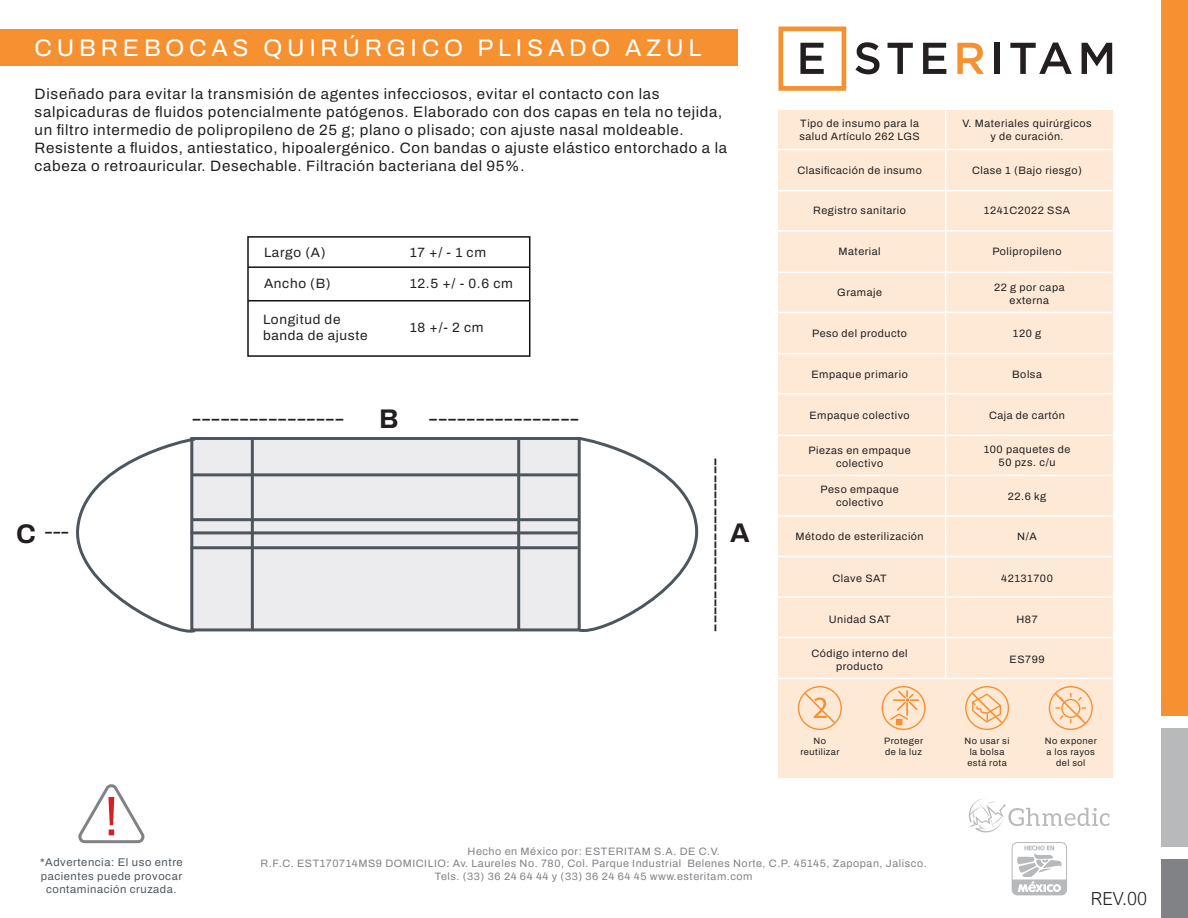
<style>
.page{position:relative;width:1188px;height:918px;background:#fff}
.page>*{position:absolute;margin:0;border:0;box-sizing:border-box;transform-origin:0 0}
.t1{font:55.95px "Archivo";color:#d72026}
.t2{font:27px "Myriad Pro";color:#231f20}
.t3{font:27px "Myriad Pro";color:#231f20;scale:1.15 1}
.t4{font:27px "Myriad Pro";color:#231f20;scale:1.14 1}
.t5{font:700 27px "Archivo";color:#231f20}
.t6{font:24px "Archivo";letter-spacing:.2em;color:#fff}
.t7{font:300 18px "Arial Nova";color:#231f20}
.t8{font:15px/18px "Archivo";letter-spacing:.045em;color:#231f20}
.t9{font:13.5px/16.2px "Archivo";letter-spacing:.05em;color:#231f20}
.t10{font:11.1px/13.4px "Archivo";letter-spacing:.05em;color:#4d565c;text-align:center}
.t11{font:10.65px/12.9px "Archivo";letter-spacing:.05em;color:#231f20;text-align:center}
.t12{font:10.65px/12.9px "Archivo";letter-spacing:.05em;color:#808285;text-align:center}
.t13{font:9.15px/11.1px "Archivo";letter-spacing:.05em;color:#231f20;text-align:center}
</style>
<div class="page">
<div style="left:0;top:30px;width:737px;height:36px;background:#f69131"></div>
<div style="left:778px;top:111px;width:335px;height:667px;background:#fde9d6"></div>
<svg style="left:798px;top:686px;width:44px;height:44px"></svg>
<svg style="left:965px;top:686px;width:44px;height:44px"></svg>
<svg style="left:1049px;top:686px;width:44px;height:44px"></svg>
<svg style="left:882px;top:686px;width:44px;height:44px"></svg>
<svg style="left:969px;top:798px;width:141px;height:35px"></svg>
<svg style="left:1012px;top:842px;width:55px;height:53px"></svg>
<div style="left:1161px;top:0;width:27px;height:716px;background:#f69131"></div>
<div style="left:1161px;top:729px;width:27px;height:118px;background:#b7b9bb"></div>
<div style="left:1161px;top:859px;width:27px;height:59px;background:#808285"></div>
<hr style="left:248px;top:266px;width:282px;height:2px;background:#111416">
<hr style="left:248px;top:300px;width:282px;height:2px;background:#111416">
<div style="left:247px;top:236px;width:283px;height:121px;border:2px solid #0f1313"></div>
<div style="left:190px;top:438px;width:388px;height:192px;background:#ececee"></div>
<svg style="left:575px;top:437px;width:124px;height:195px"></svg>
<svg style="left:76px;top:438px;width:123px;height:195px"></svg>
<hr style="left:517px;top:438px;width:3px;height:193px;background:#4d565c">
<hr style="left:251px;top:438px;width:3px;height:193px;background:#4d565c">
<div style="left:190px;top:437px;width:391px;height:194px;border:3px solid #4d565c"></div>
<hr style="left:192px;top:473px;width:387px;height:3px;background:#4d565c">
<hr style="left:192px;top:518px;width:387px;height:3px;background:#4d565c">
<hr style="left:190px;top:531px;width:388px;height:3px;background:#4d565c">
<hr style="left:190px;top:546px;width:388px;height:3px;background:#4d565c">
<svg style="left:855px;top:42px;width:25px;height:32px"></svg>
<svg style="left:888px;top:43px;width:25px;height:31px"></svg>
<svg style="left:923px;top:43px;width:23px;height:31px"></svg>
<svg style="left:957px;top:43px;width:27px;height:31px"></svg>
<div style="left:994px;top:43px;width:6px;height:31px;background:#231f20"></div>
<svg style="left:1010px;top:43px;width:62px;height:31px"></svg>
<svg style="left:1082px;top:43px;width:30px;height:31px"></svg>
<svg style="left:778px;top:27px;width:68px;height:64px"></svg>
<hr style="left:778px;top:312px;width:335px;height:1px;background:#fff">
<hr style="left:778px;top:353px;width:335px;height:1px;background:#fff">
<hr style="left:778px;top:393px;width:335px;height:1px;background:#fff">
<hr style="left:778px;top:435px;width:335px;height:1px;background:#fff">
<hr style="left:778px;top:475px;width:335px;height:1px;background:#fff">
<hr style="left:778px;top:556px;width:335px;height:1px;background:#fff">
<hr style="left:778px;top:515px;width:335px;height:2px;background:#fff">
<hr style="left:778px;top:637px;width:335px;height:1px;background:#fff">
<hr style="left:778px;top:596px;width:335px;height:2px;background:#fff">
<hr style="left:778px;top:678px;width:335px;height:1px;background:#fff">
<hr style="left:945px;top:109px;width:1px;height:569px;background:#fff">
<hr style="left:778px;top:149px;width:335px;height:1px;background:#fff">
<hr style="left:778px;top:190px;width:335px;height:1px;background:#fff">
<hr style="left:778px;top:230px;width:335px;height:2px;background:#fff">
<hr style="left:778px;top:272px;width:335px;height:1px;background:#fff">
<svg style="left:78px;top:784px;width:67px;height:60px"></svg>
<h3 class="t6" style="left:35px;top:29px;width:668px">CUBREBOCAS QUIRÚRGICO PLISADO AZUL</h3>
<p class="t8" style="left:35px;top:85px;width:694px">Diseñado para evitar la transmisión de agentes infecciosos, evitar el contacto con las salpicaduras de fluidos potencialmente patógenos. Elaborado con dos capas en tela no tejida, un filtro intermedio de polipropileno de 25 g; plano o plisado; con ajuste nasal moldeable.<br>Resistente a fluidos, antiestatico, hipoalergénico. Con bandas o ajuste elástico entorchado a la cabeza o retroauricular. Desechable. Filtración bacteriana del 95%.</p>
<p class="t9" style="left:264px;top:245px;width:63px">Largo (A)</p>
<p class="t9" style="left:410px;top:245px;width:78px">17 +/ - 1 cm</p>
<p class="t9" style="left:264px;top:275px;width:68px">Ancho (B)</p>
<p class="t9" style="left:410px;top:275px;width:104px">12.5 +/ - 0.6 cm</p>
<p class="t9" style="left:263px;top:311px;width:106px">Longitud de banda de ajuste</p>
<p class="t9" style="left:410px;top:319px;width:75px">18 +/- 2 cm</p>
<h2 class="t5" style="left:16px;top:513px;width:21px">C</h2>
<h2 class="t2" style="left:44px;top:514px;width:26px">---</h2>
<h2 class="t3" style="left:192px;top:401px;width:134px">----------------</h2>
<h2 class="t5" style="left:379px;top:399px;width:21px">B</h2>
<h2 class="t4" style="left:429px;top:401px;width:134px">----------------</h2>
<h1 class="t1" style="left:104px;top:774px;width:17px">!</h1>
<h2 class="t2" style="left:697px;top:632px;width:176px;rotate:-90deg">---------------------</h2>
<h2 class="t5" style="left:730px;top:513px;width:21px">A</h2>
<p class="t11" style="left:799px;top:117px;width:122px;text-align:left">Tipo de insumo para la salud Artículo 262 LGS</p>
<p class="t11" style="left:797px;top:164px;width:126px">Clasificación de insumo</p>
<p class="t11" style="left:813px;top:204px;width:94px">Registro sanitario</p>
<p class="t11" style="left:839px;top:245px;width:44px">Material</p>
<p class="t11" style="left:962px;top:117px;width:131px">V. Materiales quirúrgicos y de curación.</p>
<p class="t11" style="left:972px;top:164px;width:111px">Clase 1 (Bajo riesgo)</p>
<p class="t11" style="left:984px;top:204px;width:88px">1241C2022 SSA</p>
<p class="t11" style="left:992px;top:245px;width:71px">Polipropileno</p>
<p class="t11" style="left:994px;top:281px;width:72px">22 g por capa externa</p>
<p class="t11" style="left:837px;top:286px;width:46px">Gramaje</p>
<p class="t11" style="left:812px;top:327px;width:97px">Peso del producto</p>
<p class="t11" style="left:1013px;top:327px;width:30px">120 g</p>
<p class="t11" style="left:811px;top:368px;width:98px">Empaque primario</p>
<p class="t11" style="left:1012px;top:368px;width:31px">Bolsa</p>
<p class="t11" style="left:809px;top:409px;width:102px">Empaque colectivo</p>
<p class="t11" style="left:989px;top:409px;width:77px">Caja de cartón</p>
<p class="t11" style="left:808px;top:444px;width:104px">Piezas en empaque colectivo</p>
<p class="t11" style="left:821px;top:483px;width:80px">Peso empaque colectivo</p>
<p class="t11" style="left:984px;top:443px;width:88px">100 paquetes de<br>50 pzs. c/u</p>
<p class="t11" style="left:1008px;top:490px;width:40px">22.6 kg</p>
<p class="t11" style="left:796px;top:530px;width:130px">Método de esterilización</p>
<p class="t11" style="left:1017px;top:530px;width:21px">N/A</p>
<p class="t11" style="left:833px;top:572px;width:56px">Clave SAT</p>
<p class="t11" style="left:829px;top:613px;width:63px">Unidad SAT</p>
<p class="t11" style="left:812px;top:647px;width:98px">Código interno del producto</p>
<p class="t11" style="left:1001px;top:572px;width:53px">42131700</p>
<p class="t11" style="left:1016px;top:613px;width:23px">H87</p>
<p class="t11" style="left:1010px;top:653px;width:37px">ES799</p>
<p class="t13" style="left:800px;top:736px;width:41px">No reutilizar</p>
<p class="t13" style="left:965px;top:736px;width:46px">No usar si la bolsa está rota</p>
<p class="t13" style="left:1045px;top:736px;width:53px">No exponer a los rayos del sol</p>
<p class="t13" style="left:884px;top:736px;width:40px;text-align:left">Proteger de la luz</p>
<p class="t10" style="left:40px;top:856px;width:144px">*Advertencia: El uso entre pacientes puede provocar contaminación cruzada.</p>
<p class="t12" style="left:260px;top:844px;width:668px">Hecho en México por: ESTERITAM S.A. DE C.V.<br>R.F.C. EST170714MS9 DOMICILIO: Av. Laureles No. 780, Col. Parque Industrial Belenes Norte, C.P. 45145, Zapopan, Jalisco.<br>Tels. (33) 36 24 64 44 y (33) 36 24 64 45 www.esteritam.com</p>
<h3 class="t7" style="left:1091px;top:888px;width:58px">REV.00</h3>
</div>
